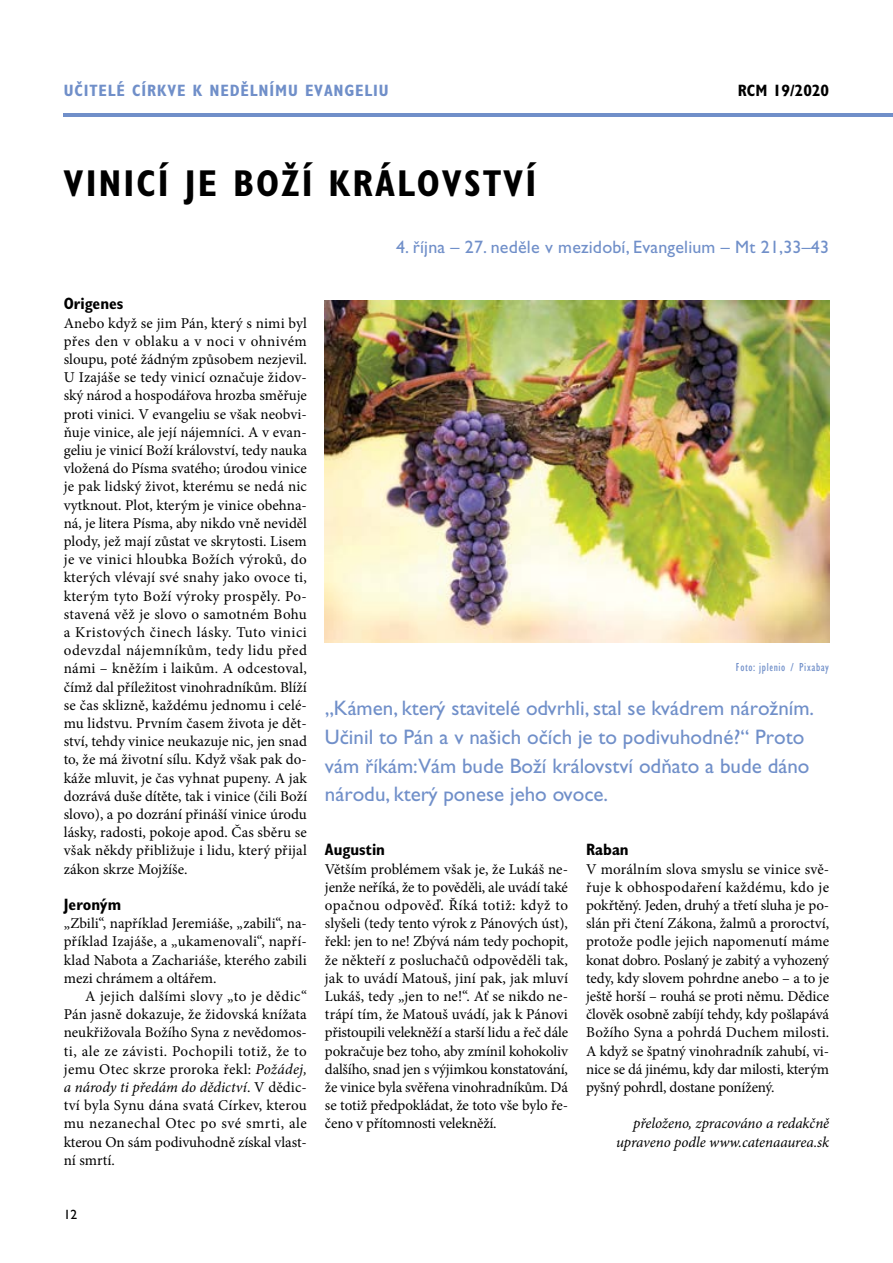
<style>
.page{position:relative;width:893px;height:1263px;background:#fff}
.page>*{position:absolute;margin:0;border:0;box-sizing:border-box;transform-origin:0 0}
.t1{font:700 condensed 37.5px "Gill Sans Std";letter-spacing:.05em;color:#000}
.t2{font:21px/28.5px "Gill Sans Std";color:#708fc9}
.t3{font:18px "Gill Sans Std";letter-spacing:.01em;color:#708fc9}
.t4{font:700 condensed 16.5px "Gill Sans Std";color:#000}
.t5{font:700 condensed 16.5px "Gill Sans Std";letter-spacing:.05em;color:#708fc9}
.t6{font:15px/18.1px "Minion Pro";letter-spacing:-.005em;color:#000;text-align:justify}
.t7{font:italic 15px/18.1px "Minion Pro";letter-spacing:-.005em;color:#000;text-align:right}
.t8{font:13.5px "Gill Sans Std";color:#000}
.t9{font:condensed 12px "Gill Sans Std";letter-spacing:.05em;color:#708fc9}
.s1{font-style:italic}
</style>
<div class="page">
<hr style="left:64px;top:113px;width:829px;height:4px;background:#708fc9">
<img style="left:325px;top:301px;width:504px;height:341px">
<p class="t5" style="left:64px;top:81px;width:262px">UČITELÉ CÍRKVE K NEDĚLNÍMU EVANG</p>
<p class="t5" style="left:355px;top:81px;width:26px">ELIU</p>
<p class="t4" style="left:738px;top:81px;width:93px">RCM 19/2020</p>
<h1 class="t1" style="left:64px;top:161px;width:20px">VINIC</h1>
<h1 class="t1" style="left:158px;top:161px;width:281px">Í JE BOŽÍ KRÁLOVSTV</h1>
<h1 class="t1" style="left:525px;top:161px;width:12px">Í</h1>
<p class="t3" style="left:396px;top:236px;width:434px">4. října – 27. neděle v mezidobí, Evangelium – Mt 21,33–43</p>
<p class="t4" style="left:64px;top:294px;width:61px">ORIGENES</p>
<p class="t6" style="left:64px;top:314px;width:245px">Anebo když se jim Pán, který s nimi byl přes den v oblaku a v noci v ohnivém sloupu, poté žádným způsobem nezjevil.<br>U Izajáše se tedy vinicí označuje židov&shy;ský národ a hospodářova hrozba směřuje proti vinici. V evangeliu se však neobvi&shy;ňuje vinice, ale její nájemníci. A v evan&shy;geliu je vinicí Boží království, tedy nauka vložená do Písma svatého; úrodou vinice je pak lidský život, kterému se nedá nic vytknout. Plot, kterým je vinice obehna&shy;ná, je litera Písma, aby nikdo vně neviděl plody, jež mají zůstat ve skrytosti. Lisem je ve vinici hloubka Božích výroků, do kterých vlévají své snahy jako ovoce ti, kterým tyto Boží výroky prospěly. Po&shy;stavená věž je slovo o samotném Bohu a Kristových činech lásky. Tuto vinici odevzdal nájemníkům, tedy lidu před námi – kněžím i laikům. A odcestoval, čímž dal příležitost vinohradníkům. Blíží se čas sklizně, každému jednomu i celé&shy;mu lidstvu. Prvním časem života je dět&shy;ství, tehdy vinice neukazuje nic, jen snad to, že má životní sílu. Když však pak do&shy;káže mluvit, je čas vyhnat pupeny. A jak dozrává duše dítěte, tak i vinice (čili Boží slovo), a po dozrání přináší vinice úrodu lásky, radosti, pokoje apod. Čas sběru se však někdy přibližuje i lidu, který přijal zákon skrze Mojžíše.</p>
<p class="t4" style="left:64px;top:895px;width:59px">JERONÝM</p>
<p class="t6" style="left:64px;top:914px;width:245px">„Zbili“, například Jeremiáše, „zabili“, na&shy;příklad Izajáše, a „ukamenovali“, napří&shy;klad Nabota a Zachariáše, kterého zabili mezi chrámem a oltářem.</p>
<p class="t6" style="left:64px;top:987px;width:245px;text-indent:21px">A jejich dalšími slovy „to je dědic“ Pán jasně dokazuje, že židovská knížata neukřižovala Božího Syna z nevědomos&shy;ti, ale ze závisti. Pochopili totiž, že to jemu Otec skrze proroka řekl: <span class="s1">Požádej, a národy ti předám do dědictví</span>. V dědic&shy;tví byla Synu dána svatá Církev, kterou mu nezanechal Otec po své smrti, ale kterou On sám podivuhodně získal vlast&shy;ní smrtí.</p>
<p class="t9" style="left:736px;top:660px;width:95px">Foto: jplenio / Pixabay</p>
<h2 class="t2" style="left:325px;top:694px;width:491px">„Kámen, který stavitelé odvrhli, stal se kvádrem nárožním.<br>Učinil to Pán a v našich očích je to podivuhodné?“ Proto vám říkám:Vám bude Boží království odňato a bude dáno národu, který ponese jeho ovoce.</h2>
<p class="t4" style="left:325px;top:840px;width:62px">AUGUSTIN</p>
<p class="t6" style="left:325px;top:860px;width:245px">Větším problémem však je, že Lukáš ne&shy;jenže neříká, že to pověděli, ale uvádí také opačnou odpověď. Říká totiž: když to slyšeli (tedy tento výrok z Pánových úst), řekl: jen to ne! Zbývá nám tedy pochopit, že někteří z posluchačů odpověděli tak, jak to uvádí Matouš, jiní pak, jak mluví Lukáš, tedy „jen to ne!“. Ať se nikdo ne&shy;trápí tím, že Matouš uvádí, jak k Pánovi přistoupili velekněží a starší lidu a řeč dále pokračuje bez toho, aby zmínil kohokoliv dalšího, snad jen s výjimkou konstatování, že vinice byla svěřena vinohradníkům. Dá se totiž předpokládat, že toto vše bylo ře&shy;čeno v přítomnosti velekněží.</p>
<p class="t4" style="left:586px;top:840px;width:44px">RABAN</p>
<p class="t6" style="left:586px;top:860px;width:245px">V morálním slova smyslu se vinice svě&shy;řuje k obhospodaření každému, kdo je pokřtěný. Jeden, druhý a třetí sluha je po&shy;slán při čtení Zákona, žalmů a proroctví, protože podle jejich napomenutí máme konat dobro. Poslaný je zabitý a vyhozený tedy, kdy slovem pohrdne anebo – a to je ještě horší – rouhá se proti němu. Dědice člověk osobně zabíjí tehdy, kdy pošlapává Božího Syna a pohrdá Duchem milosti.<br>A když se špatný vinohradník zahubí, vi&shy;nice se dá jinému, kdy dar milosti, kterým pyšný pohrdl, dostane ponížený.</p>
<p class="t7" style="left:616px;top:1114px;width:215px">přeloženo, zpracováno a redakčně upraveno podle www.catenaaurea.sk</p>
<p class="t8" style="left:64px;top:1207px;width:15px">12</p>
</div>
